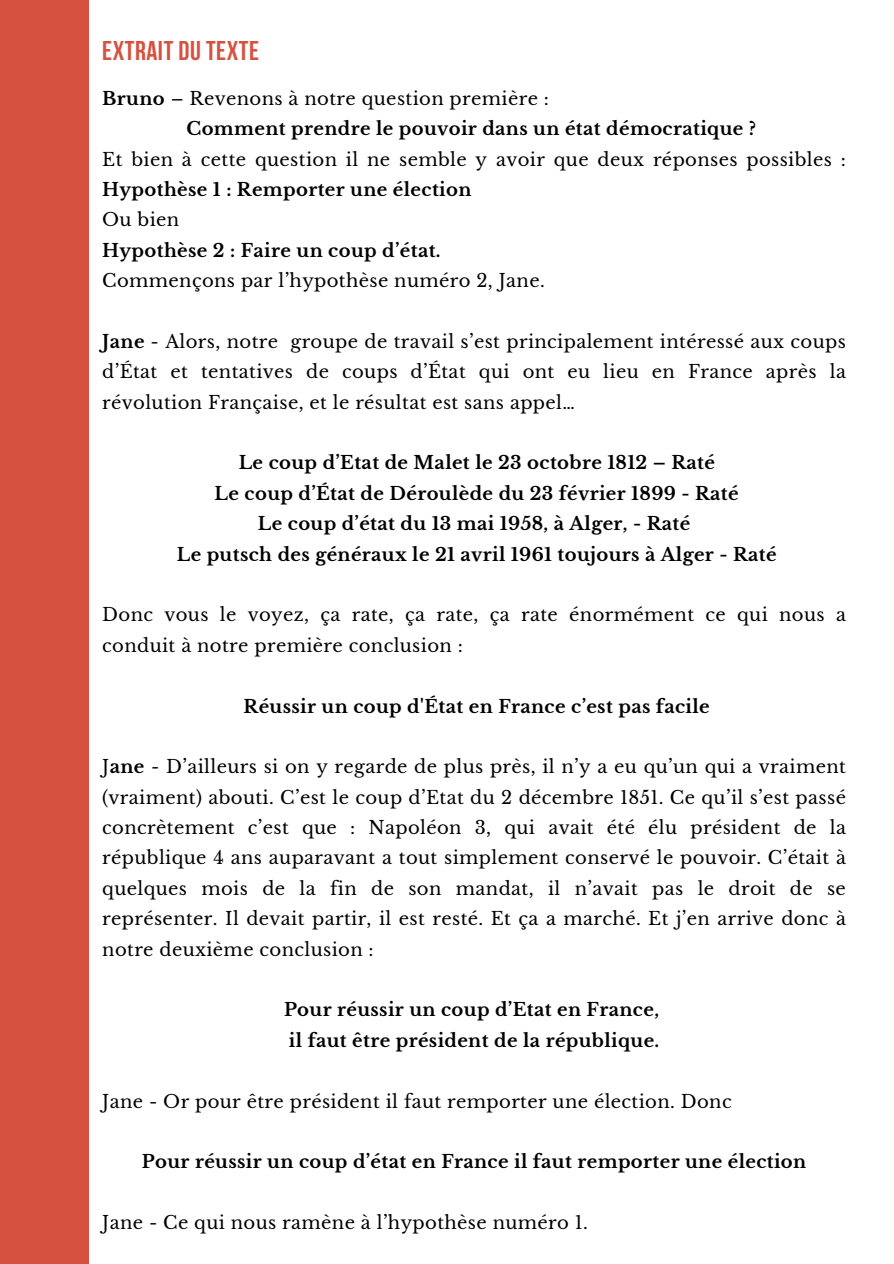
<style>
.page{position:relative;width:894px;height:1264px;background:#fff}
.page>*{position:absolute;margin:0;border:0;box-sizing:border-box;transform-origin:0 0}
.t1{font:700 27px "Bebas Neue";letter-spacing:.02em;color:#d6513f}
.t2{font:18px/30.3px "Libre Baskerville";letter-spacing:.02em;color:#000}
.t3{font:700 18px/30.3px "Libre Baskerville";letter-spacing:.02em;color:#000;text-align:center}
.s1{font-weight:700}
</style>
<div class="page">
<div style="left:0;top:0;width:89px;height:1263px;background:#d6513f"></div>
<p class="t1" style="left:102px;top:40px;width:158px">EXTRAIT DU TEXTE</p>
<h1 class="t2" style="left:102px;top:83px;width:448px"><span class="s1">Bruno</span> – Revenons à notre question première :</h1>
<p class="t3" style="left:186px;top:114px;width:571px">Comment prendre le pouvoir dans un état démocratique ?</p>
<p class="t2" style="left:102px;top:144px;width:745px">Et bien à cette question il ne semble y avoir que deux réponses possibles :<br><span class="s1">Hypothèse 1 : Remporter une élection</span></p>
<p class="t2" style="left:102px;top:205px;width:79px">Ou bien</p>
<p class="t3" style="left:102px;top:235px;width:340px">Hypothèse 2 : Faire un coup d’état.</p>
<p class="t2" style="left:102px;top:265px;width:444px">Commençons par l’hypothèse numéro 2, Jane.</p>
<p class="t2" style="left:102px;top:326px;width:745px"><span class="s1">Jane</span> - Alors, notre groupe de travail s’est principalement intéressé aux coups</p>
<p class="t2" style="left:102px;top:357px;width:745px">d’État et tentatives de coups d’État qui ont eu lieu en France après la révolution Française, et le résultat est sans appel…</p>
<h2 class="t3" style="left:177px;top:448px;width:601px">Le coup d’Etat de Malet le 23 octobre 1812 – Raté<br>Le coup d’État de Déroulède du 23 février 1899 - Raté<br>Le coup d’état du 13 mai 1958, à Alger, - Raté<br>Le putsch des généraux le 21 avril 1961 toujours à Alger - Raté</h2>
<h2 class="t2" style="left:102px;top:600px;width:745px">Donc vous le voyez, ça rate, ça rate, ça rate énormément ce qui nous a</h2>
<p class="t2" style="left:102px;top:630px;width:362px">conduit à notre première conclusion :</p>
<h2 class="t3" style="left:243px;top:691px;width:467px">Réussir un coup d'État en France c’est pas facile</h2>
<p class="t2" style="left:102px;top:751px;width:745px;text-align:justify">J<span class="s1">ane</span> - D’ailleurs si on y regarde de plus près, il n’y a eu qu’un qui a vraiment (vraiment) abouti. C’est le coup d’Etat du 2 décembre 1851. Ce qu’il s’est passé concrètement c’est que : Napoléon 3, qui avait été élu président de la république 4 ans auparavant a tout simplement conservé le pouvoir. C’était à quelques mois de la fin de son mandat, il n’avait pas le droit de se représenter. Il devait partir, il est resté. Et ça a marché. Et j’en arrive donc à notre deuxième conclusion :</p>
<h2 class="t3" style="left:284px;top:994px;width:376px;text-align:left">Pour réussir un coup d’Etat en France, il faut être président de la république.</h2>
<p class="t2" style="left:102px;top:1086px;width:630px">Jane - Or pour être président il faut remporter une élection. Donc</p>
<p class="t3" style="left:142px;top:1146px;width:665px">Pour réussir un coup d’état en France il faut remporter une élection</p>
<h2 class="t2" style="left:102px;top:1207px;width:487px">Jane - Ce qui nous ramène à l’hypothèse numéro 1.</h2>
</div>
